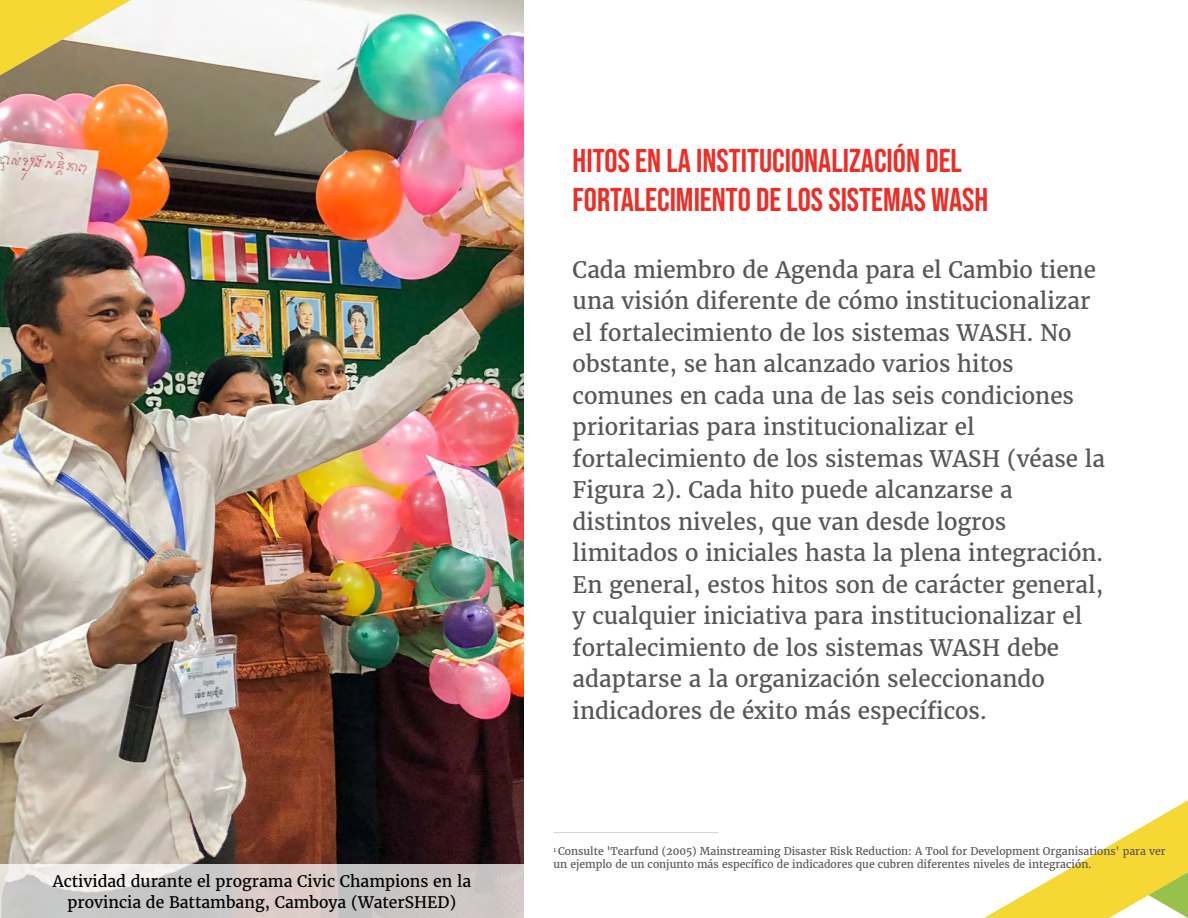
<style>
.page{position:relative;width:1188px;height:918px;background:#fff}
.page>*{position:absolute;margin:0;border:0;box-sizing:border-box;transform-origin:0 0}
.t1{font:32.85px/38.7px "Bebas Neue";color:#ed2d26}
.t2{font:22.5px/31.5px "Merriweather";color:#585657}
.t3{font:15.75px/21px "Merriweather";color:#000;text-align:center}
.t4{font:10.5px/12.6px "Merriweather";color:#585657}
</style>
<div class="page">
<img style="left:0;top:0;width:524px;height:865px">
<svg style="left:0;top:0;width:131px;height:75px;background:#d4c064"></svg>
<svg style="left:984px;top:801px;width:203px;height:117px"></svg>
<svg style="left:0;top:865px;width:524px;height:53px;background:#d1ccca"></svg>
<p class="t3" style="left:53px;top:871px;width:420px">Actividad durante el programa Civic Champions en la provincia de Battambang, Camboya (WaterSHED)</p>
<h1 class="t1" style="left:572px;top:141px;width:417px">HITOS EN LA INSTITUCIONALIZACIÓN DEL<br>FORTALECIMIENTO DE LOS SISTEMAS WASH</h1>
<p class="t2" style="left:572px;top:254px;width:534px">Cada miembro de Agenda para el Cambio tiene una visión diferente de cómo institucionalizar el fortalecimiento de los sistemas WASH. No obstante, se han alcanzado varios hitos comunes en cada una de las seis condiciones prioritarias para institucionalizar el fortalecimiento de los sistemas WASH (véase la Figura 2). Cada hito puede alcanzarse a distintos niveles, que van desde logros limitados o iniciales hasta la plena integración.<br>En general, estos hitos son de carácter general, y cualquier iniciativa para institucionalizar el fortalecimiento de los sistemas WASH debe adaptarse a la organización seleccionando indicadores de éxito más específicos.</p>
<p class="t4" style="left:553px;top:845px;width:613px"><sup>1</sup> Consulte 'Tearfund (2005) Mainstreaming Disaster Risk Reduction: A Tool for Development Organisations' para ver un ejemplo de un conjunto más específico de indicadores que cubren diferentes niveles de integración.</p>
</div>
